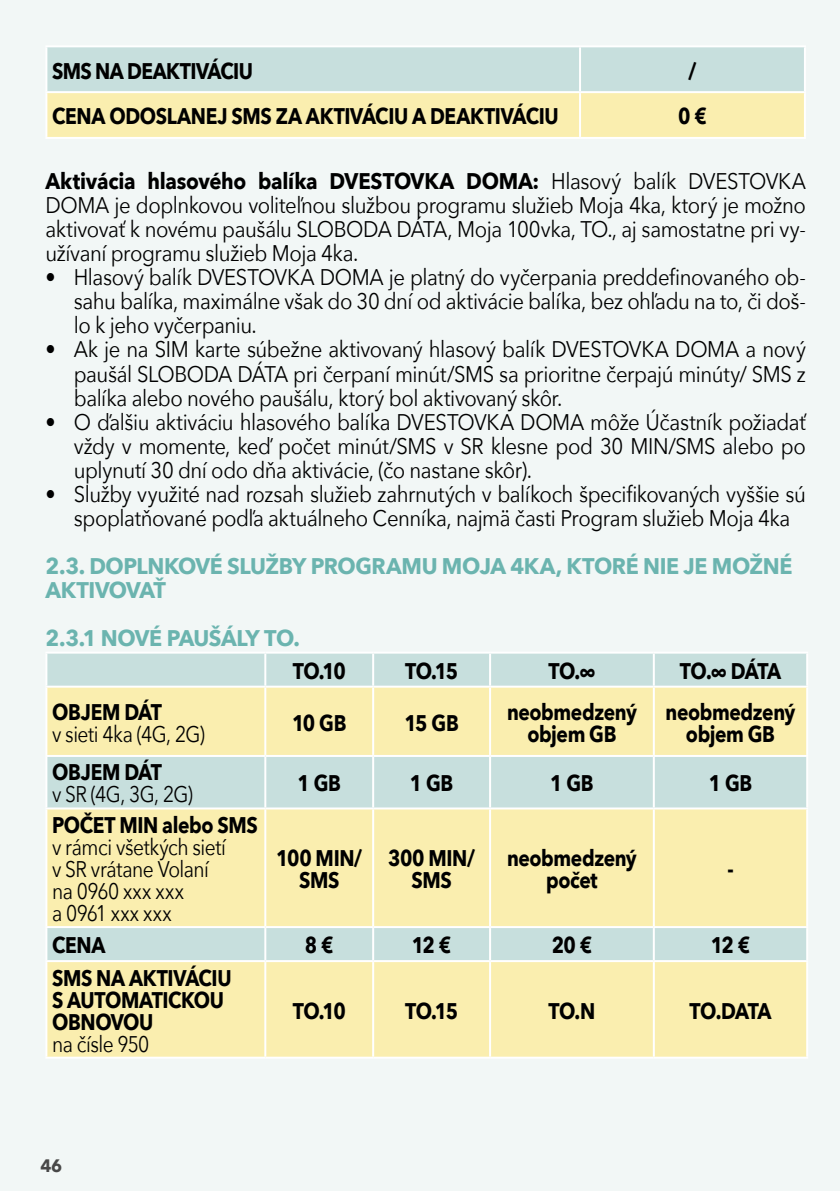
<style>
.page{position:relative;width:840px;height:1191px;background:#fff}
.page>*{position:absolute;margin:0;border:0;box-sizing:border-box;transform-origin:0 0}
.t1{font:22.6px/24px "Avenir Next";letter-spacing:-.02em;color:#000;text-align:justify;scale:.9 1}
.t2{font:700 22.6px/22px "Avenir Next";letter-spacing:-.02em;color:#000;text-align:center;scale:.85 1}
.t3{font:22.6px/22px "Avenir Next";letter-spacing:-.02em;color:#000;scale:.85 1}
.t4{font:700 22.6px/24px "Avenir Next";letter-spacing:-.02em;color:#6bb4af;scale:.95 1}
.t5{font:700 18px "Avenir Next";color:#484848;scale:.95 1}
.s1{font-weight:700}
</style>
<div class="page">
<div style="left:0;top:0;width:839px;height:1191px;background:#f2f7f6"></div>
<svg style="left:47px;top:47px;width:756px;height:90px;background:#e0e6c6"></svg>
<hr style="left:45px;top:45px;width:534px;height:2px;background:#fff">
<hr style="left:45px;top:47px;width:2px;height:44px;background:#fff">
<hr style="left:579px;top:45px;width:226px;height:2px;background:#fff">
<hr style="left:578px;top:47px;width:2px;height:44px;background:#fff">
<hr style="left:803px;top:47px;width:2px;height:44px;background:#fff">
<hr style="left:45px;top:91px;width:534px;height:2px;background:#fff">
<hr style="left:45px;top:93px;width:2px;height:44px;background:#fff">
<hr style="left:579px;top:91px;width:226px;height:2px;background:#fff">
<hr style="left:578px;top:93px;width:2px;height:44px;background:#fff">
<hr style="left:803px;top:93px;width:2px;height:44px;background:#fff">
<hr style="left:45px;top:137px;width:534px;height:2px;background:#fff">
<hr style="left:579px;top:137px;width:226px;height:2px;background:#fff">
<div style="left:47px;top:654px;width:758px;height:31px;background:#c7dfdd"></div>
<svg style="left:47px;top:687px;width:758px;height:369px;background:#eeeab9"></svg>
<hr style="left:45px;top:651px;width:220px;height:2px;background:#fff">
<hr style="left:45px;top:653px;width:2px;height:32px;background:#fff">
<hr style="left:265px;top:651px;width:108px;height:2px;background:#fff">
<hr style="left:264px;top:653px;width:2px;height:32px;background:#fff">
<hr style="left:373px;top:651px;width:117px;height:2px;background:#fff">
<hr style="left:372px;top:653px;width:2px;height:32px;background:#fff">
<hr style="left:490px;top:651px;width:163px;height:2px;background:#fff">
<hr style="left:489px;top:653px;width:2px;height:32px;background:#fff">
<hr style="left:653px;top:651px;width:154px;height:2px;background:#fff">
<hr style="left:652px;top:653px;width:2px;height:32px;background:#fff">
<hr style="left:805px;top:653px;width:2px;height:32px;background:#fff">
<hr style="left:45px;top:685px;width:220px;height:2px;background:#fff">
<hr style="left:45px;top:687px;width:2px;height:68px;background:#fff">
<hr style="left:265px;top:685px;width:108px;height:2px;background:#fff">
<hr style="left:264px;top:687px;width:2px;height:68px;background:#fff">
<hr style="left:373px;top:685px;width:117px;height:2px;background:#fff">
<hr style="left:372px;top:687px;width:2px;height:68px;background:#fff">
<hr style="left:490px;top:685px;width:163px;height:2px;background:#fff">
<hr style="left:489px;top:687px;width:2px;height:68px;background:#fff">
<hr style="left:653px;top:685px;width:154px;height:2px;background:#fff">
<hr style="left:652px;top:687px;width:2px;height:68px;background:#fff">
<hr style="left:805px;top:687px;width:2px;height:68px;background:#fff">
<hr style="left:45px;top:755px;width:220px;height:2px;background:#fff">
<hr style="left:45px;top:757px;width:2px;height:50px;background:#fff">
<hr style="left:265px;top:755px;width:108px;height:2px;background:#fff">
<hr style="left:264px;top:757px;width:2px;height:50px;background:#fff">
<hr style="left:373px;top:755px;width:117px;height:2px;background:#fff">
<hr style="left:372px;top:757px;width:2px;height:50px;background:#fff">
<hr style="left:490px;top:755px;width:163px;height:2px;background:#fff">
<hr style="left:489px;top:757px;width:2px;height:50px;background:#fff">
<hr style="left:653px;top:755px;width:154px;height:2px;background:#fff">
<hr style="left:652px;top:757px;width:2px;height:50px;background:#fff">
<hr style="left:805px;top:757px;width:2px;height:50px;background:#fff">
<hr style="left:45px;top:807px;width:220px;height:2px;background:#fff">
<hr style="left:45px;top:809px;width:2px;height:117px;background:#fff">
<hr style="left:265px;top:807px;width:108px;height:2px;background:#fff">
<hr style="left:264px;top:809px;width:2px;height:117px;background:#fff">
<hr style="left:373px;top:807px;width:117px;height:2px;background:#fff">
<hr style="left:372px;top:809px;width:2px;height:117px;background:#fff">
<hr style="left:490px;top:807px;width:163px;height:2px;background:#fff">
<hr style="left:489px;top:809px;width:2px;height:117px;background:#fff">
<hr style="left:653px;top:807px;width:154px;height:2px;background:#fff">
<hr style="left:652px;top:809px;width:2px;height:117px;background:#fff">
<hr style="left:805px;top:809px;width:2px;height:117px;background:#fff">
<hr style="left:45px;top:926px;width:220px;height:2px;background:#fff">
<hr style="left:45px;top:928px;width:2px;height:32px;background:#fff">
<hr style="left:265px;top:926px;width:108px;height:2px;background:#fff">
<hr style="left:264px;top:928px;width:2px;height:32px;background:#fff">
<hr style="left:373px;top:926px;width:117px;height:2px;background:#fff">
<hr style="left:372px;top:928px;width:2px;height:32px;background:#fff">
<hr style="left:490px;top:926px;width:163px;height:2px;background:#fff">
<hr style="left:489px;top:928px;width:2px;height:32px;background:#fff">
<hr style="left:653px;top:926px;width:154px;height:2px;background:#fff">
<hr style="left:652px;top:928px;width:2px;height:32px;background:#fff">
<hr style="left:805px;top:928px;width:2px;height:32px;background:#fff">
<hr style="left:45px;top:960px;width:220px;height:2px;background:#fff">
<hr style="left:45px;top:962px;width:2px;height:94px;background:#fff">
<hr style="left:265px;top:960px;width:108px;height:2px;background:#fff">
<hr style="left:264px;top:962px;width:2px;height:94px;background:#fff">
<hr style="left:373px;top:960px;width:117px;height:2px;background:#fff">
<hr style="left:372px;top:962px;width:2px;height:94px;background:#fff">
<hr style="left:490px;top:960px;width:163px;height:2px;background:#fff">
<hr style="left:489px;top:962px;width:2px;height:94px;background:#fff">
<hr style="left:653px;top:960px;width:154px;height:2px;background:#fff">
<hr style="left:652px;top:962px;width:2px;height:94px;background:#fff">
<hr style="left:805px;top:962px;width:2px;height:94px;background:#fff">
<hr style="left:45px;top:1056px;width:220px;height:2px;background:#fff">
<hr style="left:265px;top:1056px;width:108px;height:2px;background:#fff">
<hr style="left:373px;top:1056px;width:117px;height:2px;background:#fff">
<hr style="left:490px;top:1056px;width:163px;height:2px;background:#fff">
<hr style="left:653px;top:1056px;width:154px;height:2px;background:#fff">
<p class="t2" style="left:52px;top:59px;width:238px">SMS NA DEAKTIVÁCIU</p>
<p class="t2" style="left:688px;top:59px;width:11px">/</p>
<p class="t2" style="left:52px;top:105px;width:597px">CENA ODOSLANEJ SMS ZA AKTIVÁCIU A DEAKTIVÁCIU</p>
<p class="t2" style="left:677px;top:105px;width:35px">0 €</p>
<p class="t1" style="left:45px;top:169px;width:846px"><span class="s1">Aktivácia hlasového balíka DVESTOVKA DOMA:</span> Hlasový balík DVESTOVKA DOMA je doplnkovou voliteľnou službou programu služieb Moja 4ka, ktorý je možno aktivovať k novému paušálu SLOBODA DÁTA, Moja 100vka, TO., aj samostatne pri vy&shy;užívaní programu služieb Moja 4ka.</p>
<p class="t1" style="left:74px;top:265px;width:814px;text-indent:-28px">• Hlasový balík DVESTOVKA DOMA je platný do vyčerpania preddefinovaného ob&shy;sahu balíka, maximálne však do 30 dní od aktivácie balíka, bez ohľadu na to, či doš&shy;lo k jeho vyčerpaniu.</p>
<p class="t1" style="left:74px;top:337px;width:814px;text-indent:-28px">• Ak je na SIM karte súbežne aktivovaný hlasový balík DVESTOVKA DOMA a nový paušál SLOBODA DÁTA pri čerpaní minút/SMS sa prioritne čerpajú minúty/ SMS z balíka alebo nového paušálu, ktorý bol aktivovaný skôr.</p>
<p class="t1" style="left:74px;top:409px;width:814px;text-indent:-28px">• O ďalšiu aktiváciu hlasového balíka DVESTOVKA DOMA môže Účastník požiadať vždy v momente, keď počet minút/SMS v SR klesne pod 30 MIN/SMS alebo po uplynutí 30 dní odo dňa aktivácie, (čo nastane skôr).</p>
<p class="t1" style="left:45px;top:481px;width:846px;text-align:center">• Služby využité nad rozsah služieb zahrnutých v balíkoch špecifikovaných vyššie sú spoplatňované podľa aktuálneho Cenníka, najmä časti Program služieb Moja 4ka</p>
<p class="t4" style="left:45px;top:553px;width:787px">2.3. DOPLNKOVÉ SLUŽBY PROGRAMU MOJA 4KA, KTORÉ NIE JE MOŽNÉ<br>AKTIVOVAŤ</p>
<p class="t4" style="left:45px;top:625px;width:269px">2.3.1 NOVÉ PAUŠÁLY TO.</p>
<p class="t2" style="left:292px;top:659px;width:64px">TO.10</p>
<p class="t2" style="left:405px;top:659px;width:64px">TO.15</p>
<p class="t2" style="left:548px;top:659px;width:57px">TO.∞</p>
<p class="t2" style="left:679px;top:659px;width:120px">TO.∞ DÁTA</p>
<p class="t2" style="left:52px;top:700px;width:131px">OBJEM DÁT</p>
<p class="t3" style="left:52px;top:721px;width:181px">v sieti 4ka (4G, 2G)</p>
<p class="t2" style="left:292px;top:711px;width:66px">10 GB</p>
<p class="t2" style="left:404px;top:711px;width:65px">15 GB</p>
<p class="t2" style="left:506px;top:700px;width:154px">neobmedzený objem GB</p>
<p class="t2" style="left:665px;top:700px;width:154px">neobmedzený objem GB</p>
<p class="t2" style="left:52px;top:761px;width:131px">OBJEM DÁT</p>
<p class="t3" style="left:52px;top:782px;width:167px">v SR (4G, 3G, 2G)</p>
<p class="t2" style="left:297px;top:772px;width:53px">1 GB</p>
<p class="t2" style="left:409px;top:772px;width:53px">1 GB</p>
<p class="t2" style="left:550px;top:772px;width:53px">1 GB</p>
<p class="t2" style="left:708px;top:772px;width:53px">1 GB</p>
<p class="t2" style="left:52px;top:813px;width:243px">POČET MIN alebo SMS</p>
<p class="t3" style="left:52px;top:835px;width:206px">v rámci všetkých sietí v SR vrátane Volaní na 0960 xxx xxx<br>a 0961 xxx xxx</p>
<p class="t2" style="left:276px;top:847px;width:103px">100 MIN/<br>SMS</p>
<p class="t2" style="left:388px;top:847px;width:104px">300 MIN/<br>SMS</p>
<p class="t2" style="left:506px;top:847px;width:154px">neobmedzený počet</p>
<p class="t2" style="left:727px;top:857px;width:9px">-</p>
<p class="t2" style="left:52px;top:934px;width:64px">CENA</p>
<p class="t2" style="left:305px;top:934px;width:35px">8 €</p>
<p class="t2" style="left:411px;top:934px;width:48px">12 €</p>
<p class="t2" style="left:551px;top:934px;width:49px">20 €</p>
<p class="t2" style="left:710px;top:934px;width:48px">12 €</p>
<p class="t2" style="left:52px;top:966px;width:212px;text-align:left">SMS NA AKTIVÁCIU<br>S AUTOMATICKOU<br>OBNOVOU</p>
<p class="t3" style="left:52px;top:1031px;width:116px">na čísle 950</p>
<p class="t2" style="left:292px;top:999px;width:64px">TO.10</p>
<p class="t2" style="left:405px;top:999px;width:64px">TO.15</p>
<p class="t2" style="left:548px;top:999px;width:57px">TO.N</p>
<p class="t2" style="left:689px;top:999px;width:98px">TO.DATA</p>
<p class="t5" style="left:41px;top:1150px;width:24px">46</p>
</div>
